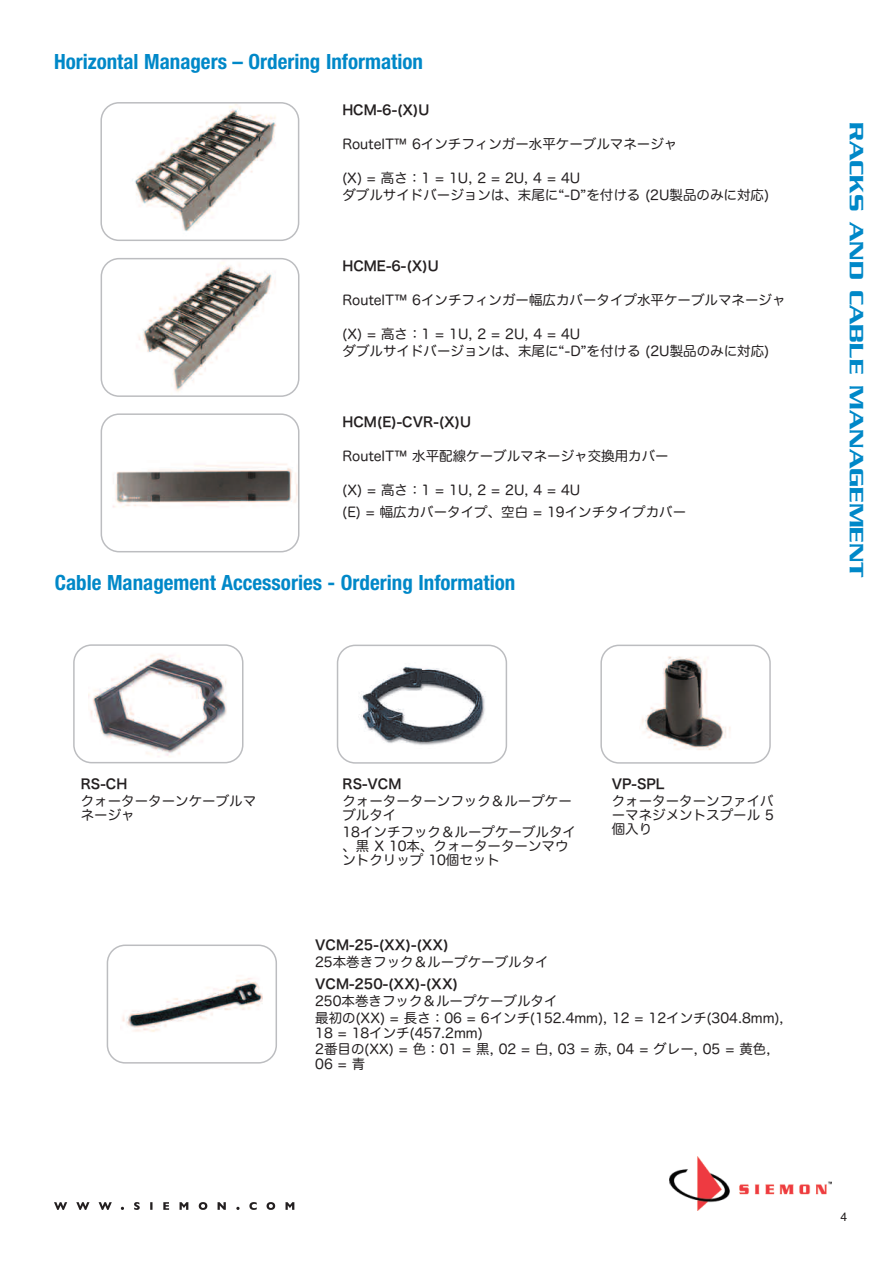
<style>
.page{position:relative;width:893px;height:1263px;background:#fff}
.page>*{position:absolute;margin:0;border:0;box-sizing:border-box;transform-origin:0 0}
.t1{font:700 condensed 21px "Helvetica Neue";color:#0088c8}
.t2{font:500 21px "Serpentine";color:#0088c8;scale:1.25 1}
.t3{font:13.5px/14.2px "Hira Maru Pro N W4";color:#231f20}
.t4{font:13.5px "Hira Kaku Pro N W6";color:#231f20}
.t5{font:12px "Helvetica";color:#231f20}
</style>
<div class="page">
<img style="left:670px;top:1157px;width:162px;height:54px">
<svg style="left:54px;top:1202px;width:240px;height:8px"></svg>
<svg style="left:101px;top:258px;width:198px;height:139px"></svg>
<svg style="left:101px;top:413px;width:198px;height:139px"></svg>
<svg style="left:73px;top:644px;width:170px;height:119px"></svg>
<svg style="left:337px;top:645px;width:170px;height:119px"></svg>
<svg style="left:107px;top:944px;width:170px;height:119px"></svg>
<svg style="left:600px;top:645px;width:171px;height:119px"></svg>
<svg style="left:100px;top:102px;width:199px;height:139px"></svg>
<h1 class="t1" style="left:54px;top:54px;width:371px">Horizontal Managers – Ordering Information</h1>
<p class="t4" style="left:342px;top:98px;width:89px">HCM-6-(X)U</p>
<p class="t3" style="left:342px;top:136px;width:337px">RouteIT™ 6インチフィンガー水平ケーブルマネージャ</p>
<p class="t3" style="left:342px;top:169px;width:428px;line-height:17px">(X) = 高さ：1 = 1U, 2 = 2U, 4 = 4U<br>ダブルサイドバージョンは、末尾に“-D”を付ける (2U製品のみに対応)</p>
<p class="t4" style="left:342px;top:254px;width:98px">HCME-6-(X)U</p>
<p class="t3" style="left:342px;top:292px;width:445px">RouteIT™ 6インチフィンガー幅広カバータイプ水平ケーブルマネージャ</p>
<p class="t3" style="left:342px;top:325px;width:428px;line-height:17px">(X) = 高さ：1 = 1U, 2 = 2U, 4 = 4U<br>ダブルサイドバージョンは、末尾に“-D”を付ける (2U製品のみに対応)</p>
<p class="t4" style="left:342px;top:409px;width:130px">HCM(E)-CVR-(X)U</p>
<p class="t3" style="left:342px;top:448px;width:328px">RouteIT™ 水平配線ケーブルマネージャ交換用カバー</p>
<p class="t3" style="left:342px;top:477px;width:345px;line-height:22.4px">(X) = 高さ：1 = 1U, 2 = 2U, 4 = 4U<br>(E) = 幅広カバータイプ、空白 = 19インチタイプカバー</p>
<h1 class="t1" style="left:55px;top:575px;width:462px">Cable Management Accessories - Ordering Information</h1>
<h1 class="t2" style="left:863px;top:122px;width:366px;rotate:90deg">RACKS AND CABLE MANAGEMENT</h1>
<p class="t4" style="left:81px;top:771px;width:48px">RS-CH</p>
<p class="t3" style="left:81px;top:792px;width:177px">クォーターターンケーブルマネージャ</p>
<p class="t4" style="left:342px;top:771px;width:61px">RS-VCM</p>
<p class="t3" style="left:342px;top:792px;width:231px">クォーターターンフック＆ループケーブルタイ</p>
<p class="t3" style="left:342px;top:824px;width:235px">18インチフック＆ループケーブルタイ、黒 X 10本、クォーターターンマウントクリップ 10個セット</p>
<p class="t4" style="left:612px;top:771px;width:54px">VP-SPL</p>
<p class="t3" style="left:612px;top:792px;width:164px;text-align:justify">クォーターターンファイバーマネジメントスプール 5個入り</p>
<p class="t4" style="left:315px;top:933px;width:135px">VCM-25-(XX)-(XX)</p>
<p class="t3" style="left:315px;top:954px;width:235px">25本巻きフック＆ループケーブルタイ</p>
<p class="t4" style="left:315px;top:972px;width:144px">VCM-250-(XX)-(XX)</p>
<p class="t3" style="left:315px;top:992px;width:470px;line-height:17px">250本巻きフック＆ループケーブルタイ<br>最初の(XX) = 長さ：06 = 6インチ(152.4mm), 12 = 12インチ(304.8mm),</p>
<p class="t3" style="left:315px;top:1023px;width:457px;line-height:17px">18 = 18インチ(457.2mm)<br>2番目の(XX) = 色：01 = 黒, 02 = 白, 03 = 赤, 04 = グレー, 05 = 黄色,</p>
<p class="t3" style="left:315px;top:1056px;width:52px">06=青</p>
<p class="t5" style="left:840px;top:1210px;width:8px">4</p>
</div>
